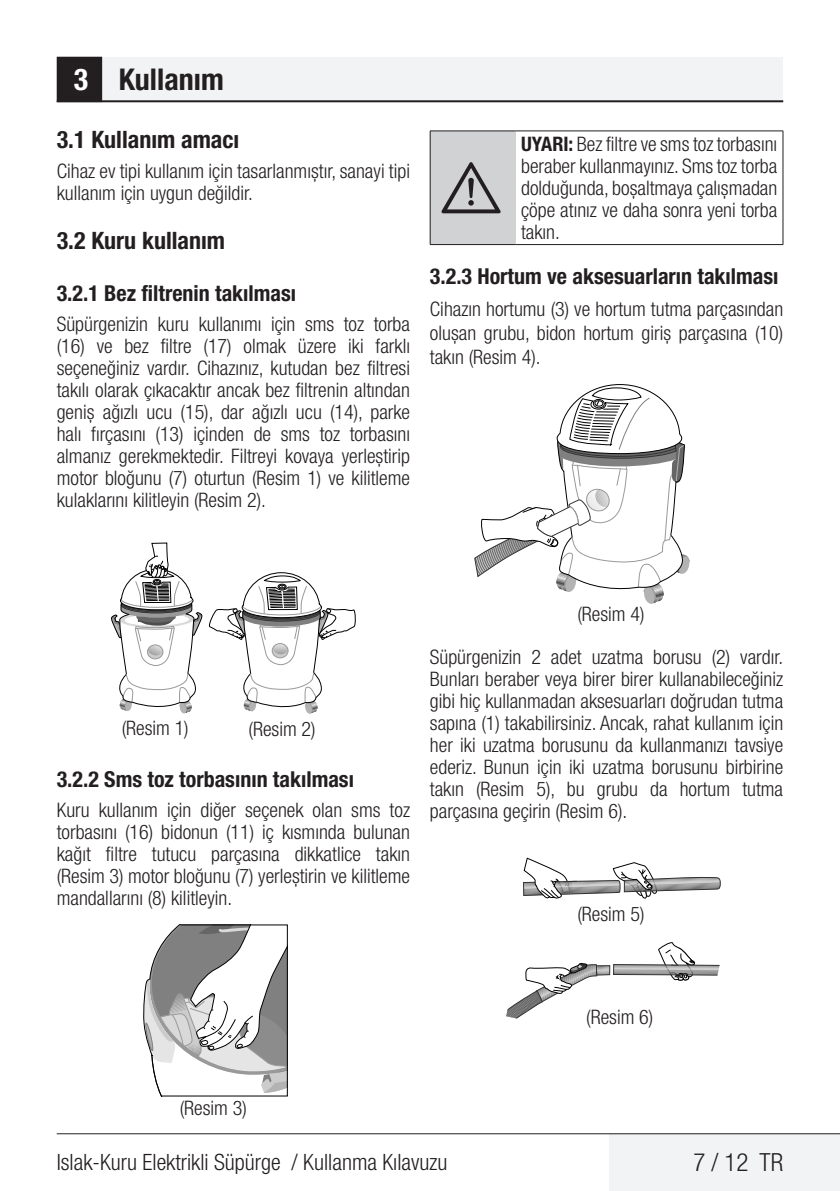
<style>
.page{position:relative;width:840px;height:1191px;background:#fff}
.page>*{position:absolute;margin:0;border:0;box-sizing:border-box;transform-origin:0 0}
.t1{font:64px "ZIWARNUN";color:#231f20}
.Unite_Baslik_Icerik{font:700 condensed 30px "Helvetica Neue LT Pro";color:#231f20}
.t2{font:300 condensed 25px "Helvetica Neue LT Pro";color:#231f20}
.Alt_Baslik_Icerik{font:700 condensed 24px "Helvetica Neue LT Pro";color:#231f20}
.t3{font:300 condensed 22.4px "Helvetica Neue LT Pro";color:#231f20}
.Alt_Baslik_Alti_Icer{font:700 condensed 22px "Helvetica Neue LT Pro";color:#231f20}
.Duz_Metin{font:300 condensed 20px/22px "Helvetica Neue LT Pro";color:#231f20;text-align:justify}
.s1{color:#fff}
.s2{font-weight:700}
</style>
<div class="page">
<div style="left:57px;top:57px;width:725px;height:45px;background:#f2f3f4"></div>
<hr style="left:57px;top:100px;width:725px;height:2px;background:#231f20">
<div style="left:58px;top:58px;width:43px;height:43px;background:#231f20"></div>
<div style="left:57px;top:57px;width:45px;height:45px;border:2px solid #231f20"></div>
<div style="left:609px;top:1133px;width:230px;height:58px;background:#f2f3f4"></div>
<hr style="left:57px;top:1133px;width:782px;height:1px;background:#231f20">
<svg style="left:111px;top:543px;width:245px;height:170px"></svg>
<svg style="left:143px;top:924px;width:145px;height:172px"></svg>
<div style="left:430px;top:131px;width:85px;height:113px;background:#d1d2d4"></div>
<hr style="left:515px;top:131px;width:267px;height:1px;background:#231f20">
<hr style="left:782px;top:131px;width:1px;height:113px;background:#231f20">
<hr style="left:515px;top:244px;width:267px;height:1px;background:#231f20">
<hr style="left:429px;top:244px;width:86px;height:1px;background:#231f20">
<hr style="left:429px;top:131px;width:86px;height:1px;background:#231f20">
<hr style="left:429px;top:131px;width:1px;height:113px;background:#231f20">
<svg style="left:474px;top:384px;width:215px;height:220px"></svg>
<svg style="left:506px;top:942px;width:214px;height:77px"></svg>
<svg style="left:523px;top:858px;width:197px;height:41px"></svg>
<p class="Unite_Baslik_Icerik" style="left:74px;top:61px;width:151px"><span class="s1">3</span> Kullanım</p>
<p class="Alt_Baslik_Icerik" style="left:57px;top:125px;width:184px">3.1 Kullanım amacı</p>
<p class="Duz_Metin" style="left:57px;top:160px;width:354px">Cihaz ev tipi kullanım için tasarlanmıştır, sanayi tipi kullanım için uygun değildir.</p>
<p class="Alt_Baslik_Icerik" style="left:57px;top:226px;width:170px">3.2 Kuru kullanım</p>
<p class="Alt_Baslik_Alti_Icer" style="left:57px;top:279px;width:241px">3.2.1 Bez filtrenin takılması</p>
<p class="Duz_Metin" style="left:57px;top:313px;width:354px">Süpürgenizin kuru kullanımı için sms toz torba (16) ve bez filtre (17) olmak üzere iki farklı seçeneğiniz vardır. Cihazınız, kutudan bez filtresi takılı olarak çıkacaktır ancak bez filtrenin altından geniş ağızlı ucu (15), dar ağızlı ucu (14), parke halı fırçasını (13) içinden de sms toz torbasını almanız gerekmektedir. Filtreyi kovaya yerleştirip motor bloğunu (7) oturtun (Resim 1) ve kilitleme kulaklarını kilitleyin (Resim 2).</p>
<p class="Duz_Metin" style="left:521px;top:133px;width:257px"><span class="s2">UYARI:</span> Bez filtre ve sms toz torbasını beraber kullanmayınız. Sms toz torba dolduğunda, boşaltmaya çalışmadan çöpe atınız ve daha sonra yeni torba takın.</p>
<p class="Alt_Baslik_Alti_Icer" style="left:429px;top:262px;width:350px">3.2.3 Hortum ve aksesuarların takılması</p>
<p class="Duz_Metin" style="left:429px;top:297px;width:354px;line-height:24px">Cihazın hortumu (3) ve hortum tutma parçasından oluşan grubu, bidon hortum giriş parçasına (10) takın (Resim 4).</p>
<p class="t1" style="left:441px;top:154px;width:63px">A</p>
<p class="Duz_Metin" style="left:122px;top:717px;width:68px">(Resim 1)</p>
<p class="Duz_Metin" style="left:248px;top:718px;width:68px">(Resim 2)</p>
<p class="Alt_Baslik_Alti_Icer" style="left:57px;top:765px;width:298px">3.2.2 Sms toz torbasının takılması</p>
<p class="Duz_Metin" style="left:57px;top:799px;width:354px">Kuru kullanım için diğer seçenek olan sms toz torbasını (16) bidonun (11) iç kısmında bulunan kağıt filtre tutucu parçasına dikkatlice takın (Resim 3) motor bloğunu (7) yerleştirin ve kilitleme mandallarını (8) kilitleyin.</p>
<p class="Duz_Metin" style="left:577px;top:602px;width:68px">(Resim 4)</p>
<p class="Duz_Metin" style="left:429px;top:646px;width:354px">Süpürgenizin 2 adet uzatma borusu (2) vardır.<br>Bunları beraber veya birer birer kullanabileceğiniz gibi hiç kullanmadan aksesuarları doğrudan tutma sapına (1) takabilirsiniz. Ancak, rahat kullanım için her iki uzatma borusunu da kullanmanızı tavsiye ederiz. Bunun için iki uzatma borusunu birbirine takın (Resim 5), bu grubu da hortum tutma parçasına geçirin (Resim 6).</p>
<p class="Duz_Metin" style="left:577px;top:903px;width:68px">(Resim 5)</p>
<p class="Duz_Metin" style="left:180px;top:1096px;width:68px">(Resim 3)</p>
<p class="Duz_Metin" style="left:586px;top:1006px;width:68px">(Resim 6)</p>
<p class="t3" style="left:57px;top:1149px;width:392px">Islak-Kuru Elektrikli Süpürge / Kullanma Kılavuzu</p>
<p class="t2" style="left:693px;top:1147px;width:91px">7 / 12 TR</p>
</div>
